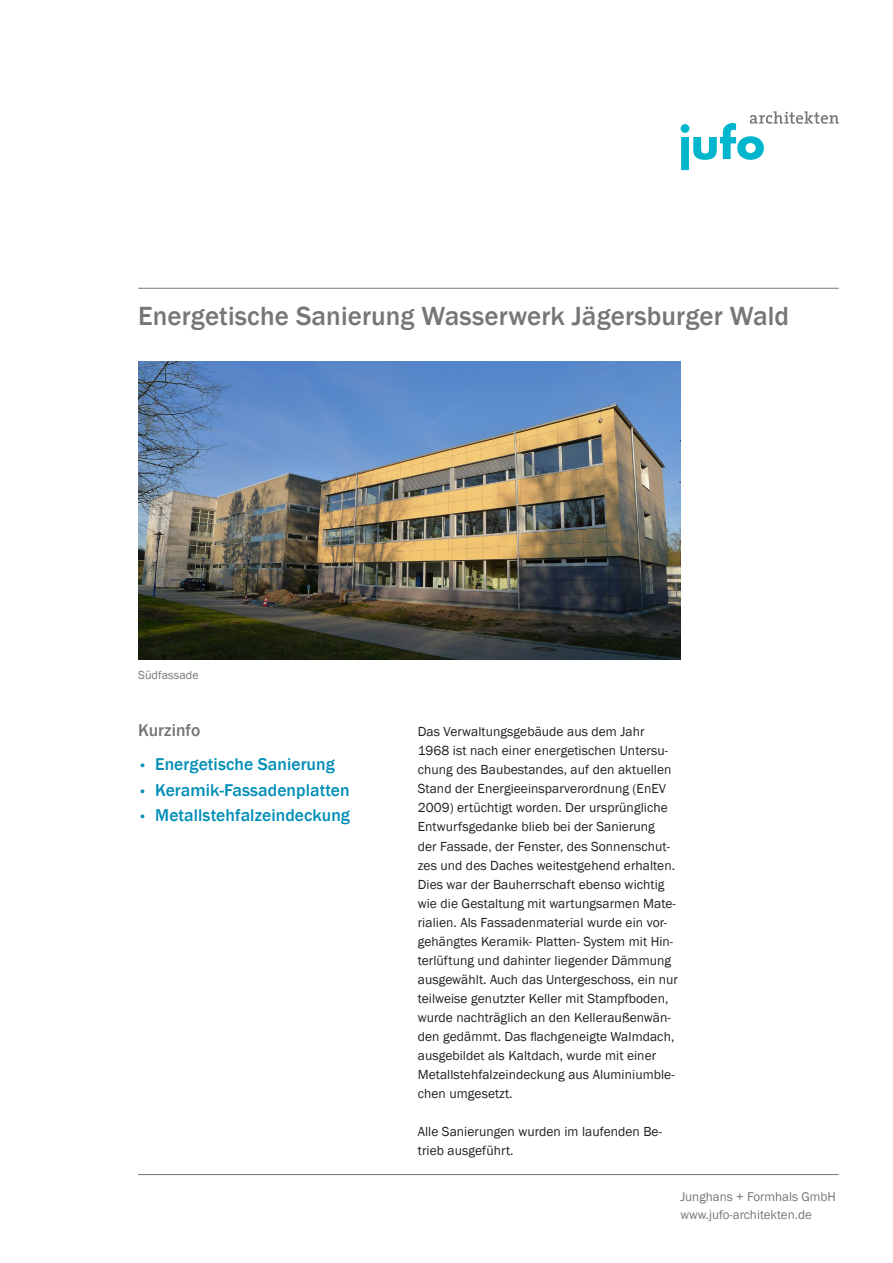
<style>
.page{position:relative;width:893px;height:1263px;background:#fff}
.page>*{position:absolute;margin:0;border:0;box-sizing:border-box;transform-origin:0 0}
.t1{font:500 27px "Franklin Gothic";letter-spacing:.005em;color:#767679}
.t2{font:500 17.55px "Franklin Gothic";letter-spacing:.005em;color:#008eb7}
.kurzinfo_projektdate{font:500 17.55px "Franklin Gothic";letter-spacing:.005em;color:#767679}
.fließtext{font:13.5px/19px "Franklin Gothic";letter-spacing:.005em;color:#231f20}
.t3{font:13.05px/18px "Franklin Gothic";color:#767679}
.t4{font:12px "Franklin Gothic";letter-spacing:.005em;color:#767679}
.s1{font-size:13.5px}
</style>
<div class="page">
<hr style="left:138px;top:288px;width:701px;height:1px;background:#767679">
<hr style="left:138px;top:1174px;width:701px;height:1px;background:#767679">
<svg style="left:681px;top:111px;width:158px;height:59px"></svg>
<img style="left:138px;top:361px;width:542px;height:299px">
<p class="t1" style="left:138px;top:299px;width:652px">Energetische Sanierung Wasserwerk Jägersburger Wald</p>
<p class="t4" style="left:138px;top:668px;width:62px">Südfassade</p>
<p class="kurzinfo_projektdate" style="left:138px;top:719px;width:64px">Kurzinfo</p>
<p class="t2" style="left:138px;top:753px;width:198px"><span class="s1">•</span> Energetische Sanierung</p>
<p class="t2" style="left:138px;top:779px;width:213px"><span class="s1">•</span> Keramik-Fassadenplatten</p>
<p class="t2" style="left:138px;top:804px;width:213px"><span class="s1">•</span> Metallstehfalzeindeckung</p>
<p class="fließtext" style="left:418px;top:722px;width:262px">Das Verwaltungsgebäude aus dem Jahr 1968 ist nach einer energetischen Untersu&shy;chung des Baubestandes, auf den aktuellen Stand der Energieeinsparverordnung (EnEV 2009) ertüchtigt worden. Der ursprüngliche Entwurfsgedanke blieb bei der Sanierung<br>der Fassade, der Fenster, des Sonnenschut&shy;zes und des Daches weitestgehend erhalten.<br>Dies war der Bauherrschaft ebenso wichtig wie die Gestaltung mit wartungsarmen Mate&shy;rialien. Als Fassadenmaterial wurde ein vor&shy;gehängtes Keramik- Platten- System mit Hin&shy;terlüftung und dahinter liegender Dämmung ausgewählt. Auch das Untergeschoss, ein nur teilweise genutzter Keller mit Stampfboden, wurde nachträglich an den Kelleraußenwän&shy;den gedämmt. Das flachgeneigte Walmdach, ausgebildet als Kaltdach, wurde mit einer Metallstehfalzeindeckung aus Aluminiumble&shy;chen umgesetzt.</p>
<p class="fließtext" style="left:418px;top:1122px;width:246px">Alle Sanierungen wurden im laufenden Be&shy;trieb ausgeführt.</p>
<p class="t3" style="left:680px;top:1187px;width:157px">Junghans + Formhals GmbH www.jufo-architekten.de</p>
</div>
